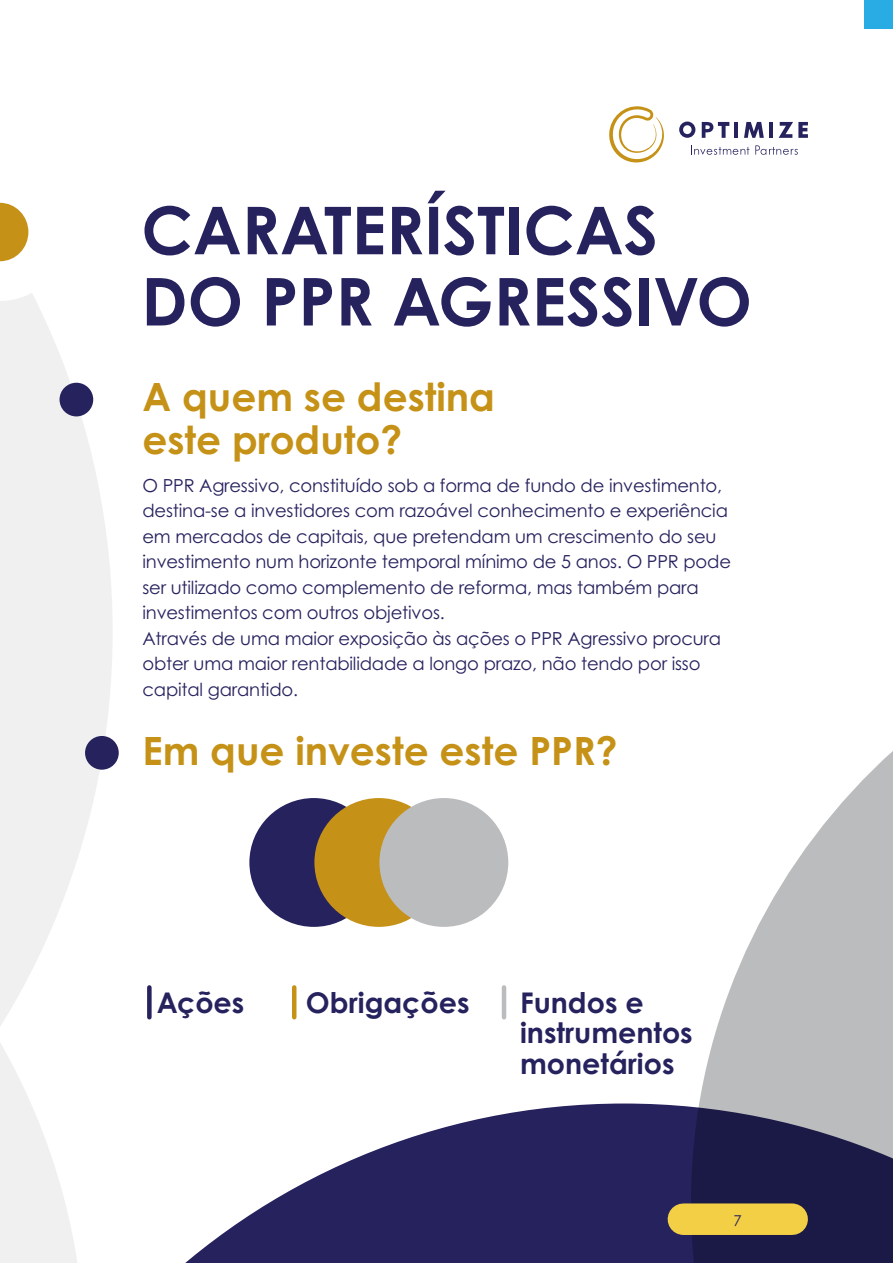
<style>
.page{position:relative;width:893px;height:1263px;background:#fff}
.page>*{position:absolute;margin:0;border:0;box-sizing:border-box;transform-origin:0 0}
.t1{font:700 66px/71.2px "Century Gothic Pro";color:#26225e}
.t2{font:700 39px/42.2px "Century Gothic Pro";color:#c59217}
.t3{font:700 28.5px/30.8px "Century Gothic Pro";color:#26225e}
.t4{font:18px/25.5px "Century Gothic Pro";letter-spacing:-.01em;color:#26225e}
.t5{font:15px "Century Gothic Pro";color:#26225e}
</style>
<div class="page">
<svg style="left:0;top:301px;width:113px;height:531px;fill:#f0f0f0"></svg>
<svg style="left:0;top:712px;width:85px;height:391px;fill:#f0f0f0"></svg>
<svg style="left:0;top:202px;width:36px;height:99px"></svg>
<svg style="left:0;top:1103px;width:691px;height:160px;fill:#26225e"></svg>
<svg style="left:691px;top:751px;width:202px;height:512px;fill:#bbbcbe"></svg>
<svg style="left:691px;top:145px;width:58px;height:10px"></svg>
<svg style="left:755px;top:145px;width:43px;height:10px"></svg>
<svg style="left:679px;top:122px;width:16px;height:16px"></svg>
<svg style="left:702px;top:122px;width:27px;height:16px"></svg>
<hr style="left:734px;top:122px;width:4px;height:16px;background:#26225e">
<svg style="left:744px;top:122px;width:20px;height:16px"></svg>
<hr style="left:769px;top:122px;width:4px;height:16px;background:#26225e">
<svg style="left:779px;top:122px;width:29px;height:16px"></svg>
<svg style="left:609px;top:106px;width:55px;height:57px"></svg>
<div style="left:60px;top:383px;width:33px;height:33px;background:#26225e;border-radius:50%"></div>
<div style="left:85px;top:736px;width:34px;height:34px;background:#26225e;border-radius:50%"></div>
<div style="left:147px;top:987px;width:5px;height:30px;background:#26225e"></div>
<hr style="left:292px;top:987px;width:4px;height:30px;background:#c59217">
<hr style="left:502px;top:987px;width:4px;height:30px;background:#bbbcbe">
<div style="left:249px;top:798px;width:129px;height:129px;background:#26225e;border-radius:50%"></div>
<div style="left:314px;top:798px;width:129px;height:129px;background:#c59217;border-radius:50%"></div>
<div style="left:379px;top:798px;width:129px;height:129px;background:#bbbcbe;border-radius:50%"></div>
<div style="left:683px;top:1203px;width:109px;height:32px;background:#f3cf45"></div>
<div style="left:864px;top:0;width:29px;height:29px;background:#29abe3"></div>
<h1 class="t1" style="left:141px;top:194px;width:612px">CARATERÍSTICAS<br>DO PPR AGRESSIVO</h1>
<h2 class="t2" style="left:142px;top:376px;width:354px">A quem se destina este produto?</h2>
<p class="t4" style="left:142px;top:472px;width:590px">O PPR Agressivo, constituído sob a forma de fundo de investimento, destina-se a investidores com razoável conhecimento e experiência em mercados de capitais, que pretendam um crescimento do seu investimento num horizonte temporal mínimo de 5 anos. O PPR pode ser utilizado como complemento de reforma, mas também para investimentos com outros objetivos.<br>Através de uma maior exposição às ações o PPR Agressivo procura obter uma maior rentabilidade a longo prazo, não tendo por isso capital garantido.</p>
<h2 class="t2" style="left:142px;top:729px;width:477px">Em que investe este PPR?</h2>
<h3 class="t3" style="left:157px;top:986px;width:89px">Ações</h3>
<h3 class="t3" style="left:306px;top:986px;width:165px">Obrigações</h3>
<h3 class="t3" style="left:520px;top:986px;width:174px">Fundos e instrumentos monetários</h3>
<p class="t5" style="left:734px;top:1211px;width:10px">7</p>
</div>
